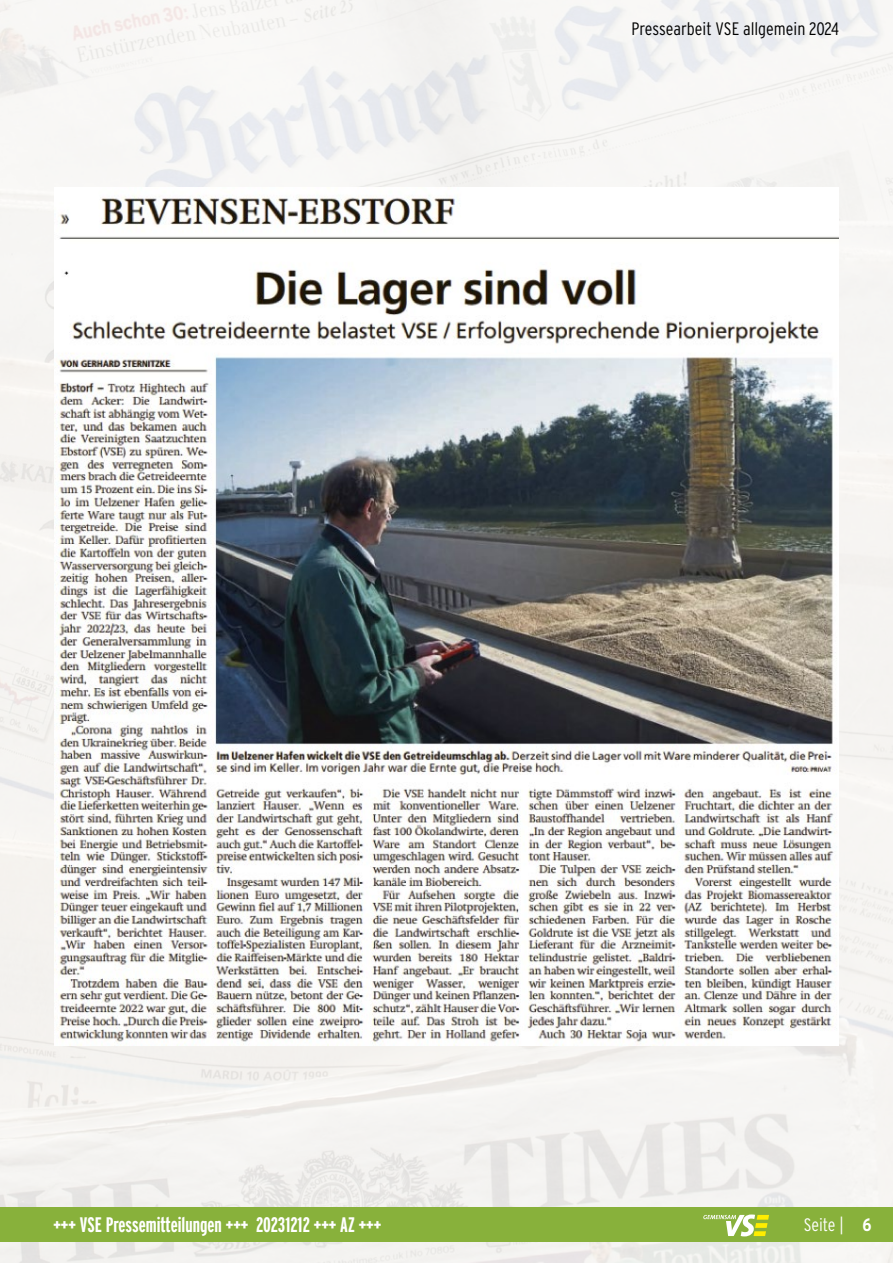
<style>
.page{position:relative;width:893px;height:1263px;background:#fff}
.page>*{position:absolute;margin:0;border:0;box-sizing:border-box;transform-origin:0 0}
.t1{font:700 21px "Interstate Compressed";color:#fff}
.t2{font:300 18px "Interstate Condensed";color:#000}
.t3{font:300 18px "Interstate Condensed";letter-spacing:-.005em;color:#fff}
.s1{font-weight:700}
</style>
<div class="page">
<img style="left:0;top:0;width:893px;height:1263px">
<div style="left:0;top:1208px;width:893px;height:34px;background:#88b13b"></div>
<svg style="left:703px;top:1214px;width:66px;height:22px"></svg>
<img style="left:54px;top:187px;width:785px;height:858px">
<p class="t2" style="left:631px;top:18px;width:209px">Pressearbeit VSE allgemein 2024</p>
<p class="t1" style="left:53px;top:1213px;width:329px">+++ VSE Pressemitteilungen +++ 20231212 +++ AZ +++</p>
<p class="t3" style="left:804px;top:1215px;width:70px">Seite | <span class="s1">6</span></p>
</div>
